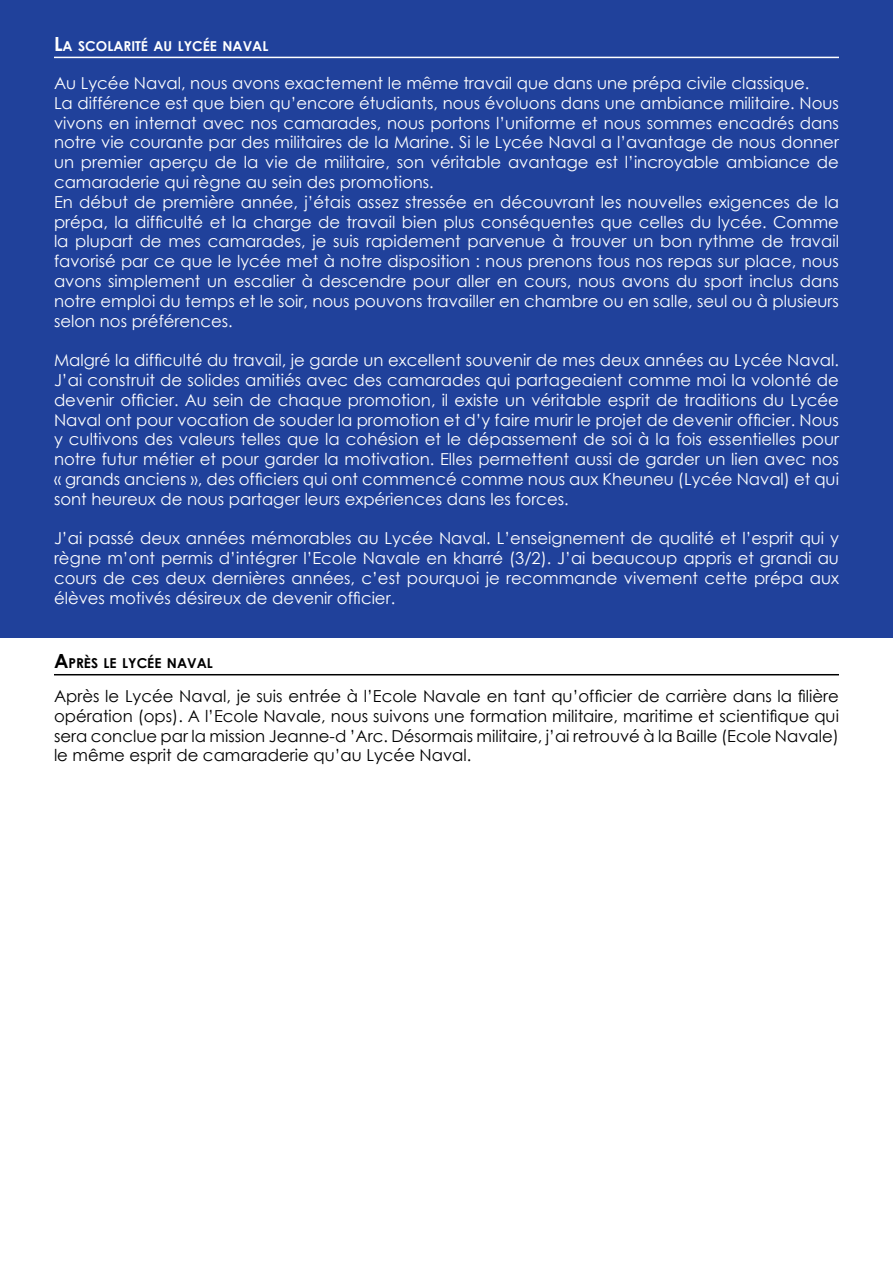
<style>
.page{position:relative;width:893px;height:1263px;background:#fff}
.page>*{position:absolute;margin:0;border:0;box-sizing:border-box;transform-origin:0 0}
.t1{font:16.5px/19.8px "Century Gothic";color:#fff;text-align:justify}
.t2{font:16.5px/19.8px "Century Gothic";color:#000;text-align:justify}
.t3{font:700 13.65px "Century Gothic";color:#fff}
.t4{font:700 13.65px "Century Gothic";color:#000}
.s1{font-size:19.5px}
</style>
<div class="page">
<hr style="left:54px;top:674px;width:785px;height:1px;background:#000">
<div style="left:0;top:0;width:893px;height:638px;background:#20419b"></div>
<hr style="left:54px;top:57px;width:785px;height:1px;background:#fff">
<p class="t3" style="left:54px;top:35px;width:35px"><span class="s1">L</span>A SCO</p>
<p class="t3" style="left:107px;top:35px;width:163px">LARITÉ AU LYCÉE NAVAL</p>
<p class="t1" style="left:54px;top:73px;width:757px">Au Lycée Naval, nous avons exactement le même travail que dans une prépa civile classique.</p>
<p class="t1" style="left:54px;top:93px;width:786px">La différence est que bien qu’encore étudiants, nous évoluons dans une ambiance militaire. Nous vivons en internat avec nos camarades, nous portons l’uniforme et nous sommes encadrés dans notre vie courante par des militaires de la Marine. Si le Lycée Naval a l’avantage de nous donner un premier aperçu de la vie de militaire, son véritable avantage est l’incroyable ambiance de camaraderie qui règne au sein des promotions.</p>
<p class="t1" style="left:54px;top:192px;width:786px">En début de première année, j’étais assez stressée en découvrant les nouvelles exigences de la prépa, la difficulté et la charge de travail bien plus conséquentes que celles du lycée. Comme la plupart de mes camarades, je suis rapidement parvenue à trouver un bon rythme de travail favorisé par ce que le lycée met à notre disposition : nous prenons tous nos repas sur place, nous avons simplement un escalier à descendre pour aller en cours, nous avons du sport inclus dans notre emploi du temps et le soir, nous pouvons travailler en chambre ou en salle, seul ou à plusieurs selon nos préférences.</p>
<p class="t1" style="left:54px;top:350px;width:786px">Malgré la difficulté du travail, je garde un excellent souvenir de mes deux années au Lycée Naval.<br>J’ai construit de solides amitiés avec des camarades qui partageaient comme moi la volonté de devenir officier. Au sein de chaque promotion, il existe un véritable esprit de traditions du Lycée Naval ont pour vocation de souder la promotion et d’y faire murir le projet de devenir officier. Nous y cultivons des valeurs telles que la cohésion et le dépassement de soi à la fois essentielles pour notre futur métier et pour garder la motivation. Elles permettent aussi de garder un lien avec nos « grands anciens », des officiers qui ont commencé comme nous aux Kheuneu (Lycée Naval) et qui sont heureux de nous partager leurs expériences dans les forces.</p>
<p class="t1" style="left:54px;top:528px;width:786px">J’ai passé deux années mémorables au Lycée Naval. L’enseignement de qualité et l’esprit qui y règne m’ont permis d’intégrer l’Ecole Navale en kharré (3/2). J’ai beaucoup appris et grandi au cours de ces deux dernières années, c’est pourquoi je recommande vivement cette prépa aux élèves motivés désireux de devenir officier.</p>
<p class="t4" style="left:54px;top:653px;width:160px"><span class="s1">A</span>PRÈS LE LYCÉE NAVAL</p>
<p class="t2" style="left:54px;top:686px;width:786px">Après le Lycée Naval, je suis entrée à l’Ecole Navale en tant qu’officier de carrière dans la filière opération (ops). A l’Ecole Navale, nous suivons une formation militaire, maritime et scientifique qui sera conclue par la mission Jeanne-d ’Arc. Désormais militaire, j’ai retrouvé à la Baille (Ecole Navale) le même esprit de camaraderie qu’au Lycée Naval.</p>
</div>
